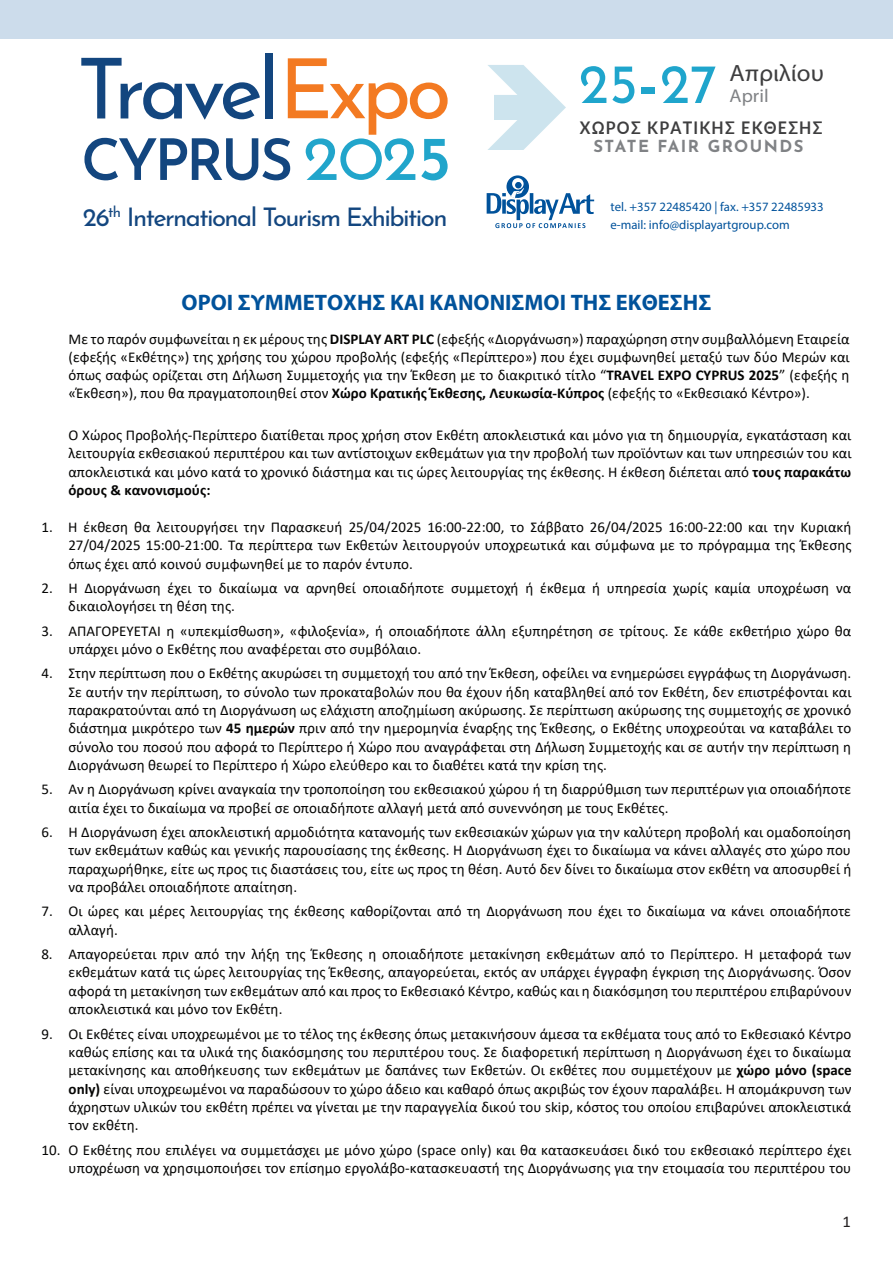
<style>
.page{position:relative;width:893px;height:1263px;background:#fff}
.page>*{position:absolute;margin:0;border:0;box-sizing:border-box;transform-origin:0 0}
.t1{font:55.35px "Josefin Sans";color:#1fa5cc}
.t2{font:25.65px "Josefin Sans";letter-spacing:-.06em;color:#13467f}
.t3{font:23.7px "Myriad Pro";color:#3e3e3f;scale:1.06 1}
.t4{font:700 22.5px "Myriad Pro";color:#00529b}
.t5{font:18.6px "Myriad Pro";color:#808285;scale:1.06 1}
.t6{font:700 17.4px "Lato";letter-spacing:.08em;color:#3e3e3f;scale:.91 1}
.t7{font:700 16.65px "Josefin Sans";letter-spacing:.09em;color:#808285}
.t8{font:16.5px "Calibri";color:#231f20}
.t9{font:15px/18.3px "Calibri";color:#050504;text-align:justify}
.t10{font:12.75px/17.4px "Myriad Pro";color:#00529b}
.s1{font-weight:700}
</style>
<div class="page">
<div style="left:0;top:0;width:893px;height:38px;background:#ccdceb"></div>
<svg style="left:487px;top:175px;width:107px;height:53px"></svg>
<svg style="left:488px;top:65px;width:78px;height:85px"></svg>
<div style="left:265px;top:53px;width:7px;height:65px;background:#13467f"></div>
<svg style="left:81px;top:58px;width:367px;height:122px"></svg>
<h2 class="t2" style="left:83px;top:195px;width:366px">26<sup>th</sup> International Tourism Exhibition</h2>
<h1 class="t1" style="left:579px;top:38px;width:140px">25<span class="s1">-</span>27</h1>
<h3 class="t3" style="left:730px;top:59px;width:90px">Απριλίου</h3>
<p class="t5" style="left:730px;top:84px;width:38px">April</p>
<p class="t6" style="left:580px;top:114px;width:268px">ΧΩΡΟΣ ΚΡΑΤΙΚΗΣ ΕΚΘΕΣΗΣ</p>
<p class="t7" style="left:593px;top:131px;width:212px">STATE FAIR GROUNDS</p>
<p class="t10" style="left:611px;top:198px;width:215px">tel. +357 22485420 | fax. +357 22485933 e-mail: info@displayartgroup.com</p>
<h3 class="t4" style="left:182px;top:288px;width:531px">ΟΡΟΙ ΣΥΜΜΕΤΟΧΗΣ ΚΑΙ ΚΑΝΟΝΙΣΜΟΙ ΤΗΣ ΕΚΘΕΣΗΣ</h3>
<p class="t9" style="left:69px;top:330px;width:783px">Με το παρόν συμφωνείται η εκ μέρους της <span class="s1">DISPLAY ART PLC</span> (εφεξής «Διοργάνωση») παραχώρηση στην συμβαλλόμενη Εταιρεία (εφεξής «Εκθέτης») της χρήσης του χώρου προβολής (εφεξής «Περίπτερο») που έχει συμφωνηθεί μεταξύ των δύο Mερών και όπως σαφώς ορίζεται στη Δήλωση Συμμετοχής για την Έκθεση με το διακριτικό τίτλο “<span class="s1">TRAVEL EXPO CYPRUS 2025</span>” (εφεξής η «Έκθεση»), που θα πραγματοποιηθεί στον <span class="s1">Χώρο Κρατικής Έκθεσης, Λευκωσία-Κύπρος</span> (εφεξής το «Εκθεσιακό Κέντρο»).</p>
<p class="t9" style="left:68px;top:425px;width:784px">Ο Χώρος Προβολής-Περίπτερο διατίθεται προς χρήση στον Εκθέτη αποκλειστικά και μόνο για τη δημιουργία, εγκατάσταση και λειτουργία εκθεσιακού περιπτέρου και των αντίστοιχων εκθεμάτων για την προβολή των προϊόντων και των υπηρεσιών του και αποκλειστικά και μόνο κατά το χρονικό διάστημα και τις ώρες λειτουργίας της έκθεσης. Η έκθεση διέπεται από <span class="s1">τους παρακάτω όρους &amp; κανονισμούς:</span></p>
<p class="t9" style="left:68px;top:517px;width:785px;text-indent:-27px">1. Η έκθεση θα λειτουργήσει την Παρασκευή 25/04/2025 16:00-22:00, το Σάββατο 26/04/2025 16:00-22:00 και την Κυριακή 27/04/2025 15:00-21:00. Τα περίπτερα των Εκθετών λειτουργούν υποχρεωτικά και σύμφωνα με το πρόγραμμα της Έκθεσης όπως έχει από κοινού συμφωνηθεί με το παρόν έντυπο.</p>
<p class="t9" style="left:68px;top:578px;width:784px;text-indent:-27px">2. Η Διοργάνωση έχει το δικαίωμα να αρνηθεί οποιαδήποτε συμμετοχή ή έκθεμα ή υπηρεσία χωρίς καμία υποχρέωση να δικαιολογήσει τη θέση της.</p>
<p class="t9" style="left:68px;top:621px;width:784px;text-indent:-27px">3. ΑΠΑΓΟΡΕΥΕΤΑΙ η «υπεκμίσθωση», «φιλοξενία», ή οποιαδήποτε άλλη εξυπηρέτηση σε τρίτους. Σε κάθε εκθετήριο χώρο θα υπάρχει μόνο ο Εκθέτης που αναφέρεται στο συμβόλαιο.</p>
<p class="t9" style="left:68px;top:664px;width:785px;text-indent:-27px">4. Στην περίπτωση που ο Εκθέτης ακυρώσει τη συμμετοχή του από την Έκθεση, οφείλει να ενημερώσει εγγράφως τη Διοργάνωση.<br>Σε αυτήν την περίπτωση, το σύνολο των προκαταβολών που θα έχουν ήδη καταβληθεί από τον Εκθέτη, δεν επιστρέφονται και παρακρατούνται από τη Διοργάνωση ως ελάχιστη αποζημίωση ακύρωσης. Σε περίπτωση ακύρωσης της συμμετοχής σε χρονικό διάστημα μικρότερο των <span class="s1">45 ημερών</span> πριν από την ημερομηνία έναρξης της Έκθεσης, ο Εκθέτης υποχρεούται να καταβάλει το σύνολο του ποσού που αφορά το Περίπτερο ή Χώρο που αναγράφεται στη Δήλωση Συμμετοχής και σε αυτήν την περίπτωση η Διοργάνωση θεωρεί το Περίπτερο ή Χώρο ελεύθερο και το διαθέτει κατά την κρίση της.</p>
<p class="t9" style="left:69px;top:780px;width:784px;text-indent:-27px">5. Αν η Διοργάνωση κρίνει αναγκαία την τροποποίηση του εκθεσιακού χώρου ή τη διαρρύθμιση των περιπτέρων για οποιαδήποτε αιτία έχει το δικαίωμα να προβεί σε οποιαδήποτε αλλαγή μετά από συνεννόηση με τους Εκθέτες.</p>
<p class="t9" style="left:68px;top:823px;width:784px;text-indent:-27px">6. Η Διοργάνωση έχει αποκλειστική αρμοδιότητα κατανομής των εκθεσιακών χώρων για την καλύτερη προβολή και ομαδοποίηση των εκθεμάτων καθώς και γενικής παρουσίασης της έκθεσης. Η Διοργάνωση έχει το δικαίωμα να κάνει αλλαγές στο χώρο που παραχωρήθηκε, είτε ως προς τις διαστάσεις του, είτε ως προς τη θέση. Αυτό δεν δίνει το δικαίωμα στον εκθέτη να αποσυρθεί ή να προβάλει οποιαδήποτε απαίτηση.</p>
<p class="t9" style="left:68px;top:902px;width:784px;text-indent:-27px">7. Οι ώρες και μέρες λειτουργίας της έκθεσης καθορίζονται από τη Διοργάνωση που έχει το δικαίωμα να κάνει οποιαδήποτε αλλαγή.</p>
<p class="t9" style="left:69px;top:945px;width:784px;text-indent:-27px">8. Απαγορεύεται πριν από την λήξη της Έκθεσης η οποιαδήποτε μετακίνηση εκθεμάτων από το Περίπτερο. Η μεταφορά των εκθεμάτων κατά τις ώρες λειτουργίας της Έκθεσης, απαγορεύεται, εκτός αν υπάρχει έγγραφη έγκριση της Διοργάνωσης. Όσον αφορά τη μετακίνηση των εκθεμάτων από και προς το Εκθεσιακό Κέντρο, καθώς και η διακόσμηση του περιπτέρου επιβαρύνουν αποκλειστικά και μόνο τον Εκθέτη.</p>
<p class="t9" style="left:69px;top:1024px;width:785px;text-indent:-27px">9. Οι Εκθέτες είναι υποχρεωμένοι με το τέλος της έκθεσης όπως μετακινήσουν άμεσα τα εκθέματα τους από το Εκθεσιακό Κέντρο καθώς επίσης και τα υλικά της διακόσμησης του περιπτέρου τους. Σε διαφορετική περίπτωση η Διοργάνωση έχει το δικαίωμα μετακίνησης και αποθήκευσης των εκθεμάτων με δαπάνες των Εκθετών. Οι εκθέτες που συμμετέχουν με <span class="s1">χώρο μόνο (space only)</span> είναι υποχρεωμένοι να παραδώσουν το χώρο άδειο και καθαρό όπως ακριβώς τον έχουν παραλάβει. Η απομάκρυνση των άχρηστων υλικών του εκθέτη πρέπει να γίνεται με την παραγγελία δικού του skip, κόστος του οποίου επιβαρύνει αποκλειστικά τον εκθέτη.</p>
<p class="t9" style="left:41px;top:1140px;width:811px;text-align:right">10. Ο Εκθέτης που επιλέγει να συμμετάσχει με μόνο χώρο (space only) και θα κατασκευάσει δικό του εκθεσιακό περίπτερο έχει υποχρέωση να χρησιμοποιήσει τον επίσημο εργολάβο-κατασκευαστή της Διοργάνωσης για την ετοιμασία του περιπτέρου του</p>
<p class="t8" style="left:842px;top:1210px;width:10px">1</p>
</div>
